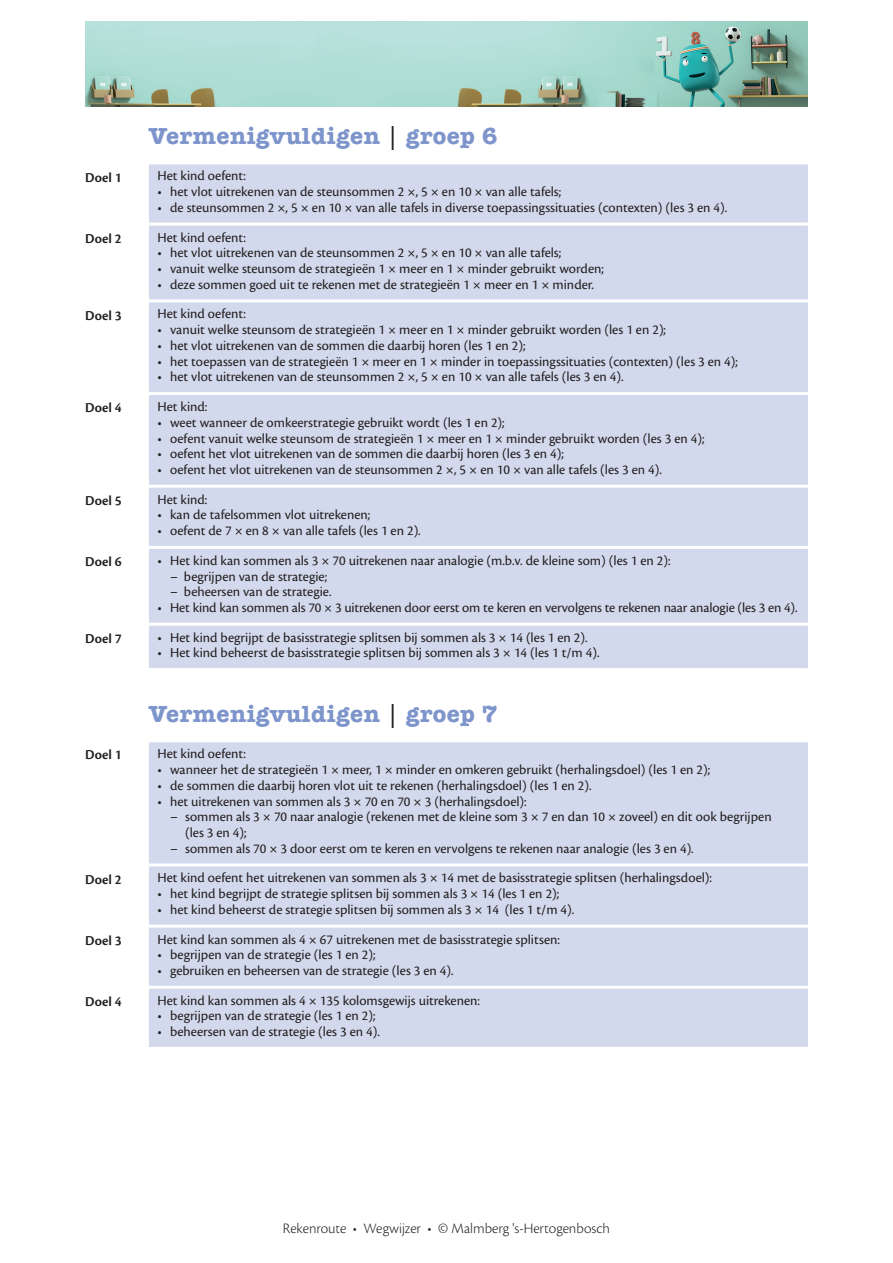
<style>
.page{position:relative;width:893px;height:1263px;background:#fff}
.page>*{position:absolute;margin:0;border:0;box-sizing:border-box;transform-origin:0 0}
.t1{font:700 24px "American Typewriter";letter-spacing:.02em;color:#7e95cc}
.t2{font:300 15px "Cronos Pro";letter-spacing:-.005em;color:#231f20}
.t3{font:14.25px/15.8px "Cronos Pro";color:#231f20}
.t4{font:600 14.25px "Cronos Pro";letter-spacing:.015em;color:#231f20}
.s1{font-weight:400;color:#231f20}
</style>
<div class="page">
<img style="left:85px;top:21px;width:723px;height:85px">
<div style="left:149px;top:164px;width:659px;height:504px;background:#d2d9ed"></div>
<hr style="left:149px;top:223px;width:659px;height:3px;background:#fff">
<hr style="left:149px;top:299px;width:659px;height:3px;background:#fff">
<hr style="left:149px;top:392px;width:659px;height:3px;background:#fff">
<hr style="left:149px;top:485px;width:659px;height:3px;background:#fff">
<hr style="left:149px;top:546px;width:659px;height:3px;background:#fff">
<hr style="left:149px;top:623px;width:659px;height:3px;background:#fff">
<div style="left:149px;top:742px;width:659px;height:305px;background:#d2d9ed"></div>
<hr style="left:149px;top:863px;width:659px;height:3px;background:#fff">
<hr style="left:149px;top:924px;width:659px;height:3px;background:#fff">
<hr style="left:149px;top:986px;width:659px;height:3px;background:#fff">
<h1 class="t1" style="left:149px;top:115px;width:350px">Vermenigvuldigen <span class="s1">|</span> groep 6</h1>
<p class="t4" style="left:85px;top:169px;width:38px">Doel 1</p>
<p class="t3" style="left:157px;top:168px;width:90px">Het kind oefent:</p>
<p class="t3" style="left:157px;top:184px;width:406px">• het vlot uitrekenen van de steunsommen 2 ×, 5 × en 10 × van alle tafels;</p>
<p class="t3" style="left:157px;top:200px;width:571px">• de steunsommen 2 ×, 5 × en 10 × van alle tafels in diverse toepassingssituaties (contexten) (les 3 en 4).</p>
<p class="t4" style="left:85px;top:230px;width:38px">Doel 2</p>
<p class="t3" style="left:157px;top:229px;width:90px">Het kind oefent:</p>
<p class="t3" style="left:157px;top:245px;width:406px">• het vlot uitrekenen van de steunsommen 2 ×, 5 × en 10 × van alle tafels;</p>
<p class="t3" style="left:157px;top:261px;width:448px">• vanuit welke steunsom de strategieën 1 × meer en 1 × minder gebruikt worden;</p>
<p class="t3" style="left:157px;top:276px;width:438px">• deze sommen goed uit te rekenen met de strategieën 1 × meer en 1 × minder.</p>
<p class="t4" style="left:85px;top:307px;width:38px">Doel 3</p>
<p class="t3" style="left:157px;top:306px;width:90px">Het kind oefent:</p>
<p class="t3" style="left:157px;top:322px;width:510px">• vanuit welke steunsom de strategieën 1 × meer en 1 × minder gebruikt worden (les 1 en 2);</p>
<p class="t3" style="left:157px;top:338px;width:370px">• het vlot uitrekenen van de sommen die daarbij horen (les 1 en 2);</p>
<p class="t3" style="left:157px;top:353px;width:582px">• het toepassen van de strategieën 1 × meer en 1 × minder in toepassingssituaties (contexten) (les 3 en 4);</p>
<p class="t3" style="left:157px;top:369px;width:468px">• het vlot uitrekenen van de steunsommen 2 ×, 5 × en 10 × van alle tafels (les 3 en 4).</p>
<p class="t4" style="left:85px;top:399px;width:38px">Doel 4</p>
<p class="t3" style="left:157px;top:399px;width:51px">Het kind:</p>
<p class="t3" style="left:157px;top:414px;width:349px">• weet wanneer de omkeerstrategie gebruikt wordt (les 1 en 2);</p>
<p class="t3" style="left:157px;top:430px;width:549px">• oefent vanuit welke steunsom de strategieën 1 × meer en 1 × minder gebruikt worden (les 3 en 4);</p>
<p class="t3" style="left:157px;top:446px;width:408px">• oefent het vlot uitrekenen van de sommen die daarbij horen (les 3 en 4);</p>
<p class="t3" style="left:157px;top:462px;width:506px">• oefent het vlot uitrekenen van de steunsommen 2 ×, 5 × en 10 × van alle tafels (les 3 en 4).</p>
<p class="t4" style="left:85px;top:492px;width:38px">Doel 5</p>
<p class="t3" style="left:157px;top:491px;width:51px">Het kind:</p>
<p class="t3" style="left:157px;top:507px;width:214px">• kan de tafelsommen vlot uitrekenen;</p>
<p class="t3" style="left:157px;top:523px;width:265px">• oefent de 7 × en 8 × van alle tafels (les 1 en 2).</p>
<p class="t4" style="left:85px;top:553px;width:38px">Doel 6</p>
<p class="t3" style="left:157px;top:552px;width:515px">• Het kind kan sommen als 3 × 70 uitrekenen naar analogie (m.b.v. de kleine som) (les 1 en 2):</p>
<p class="t3" style="left:170px;top:568px;width:159px">– begrijpen van de strategie;</p>
<p class="t3" style="left:170px;top:584px;width:163px">– beheersen van de strategie.</p>
<p class="t3" style="left:157px;top:600px;width:642px">• Het kind kan sommen als 70 × 3 uitrekenen door eerst om te keren en vervolgens te rekenen naar analogie (les 3 en 4).</p>
<p class="t4" style="left:85px;top:630px;width:38px">Doel 7</p>
<p class="t3" style="left:157px;top:629px;width:432px">• Het kind begrijpt de basisstrategie splitsen bij sommen als 3 × 14 (les 1 en 2).</p>
<p class="t3" style="left:157px;top:645px;width:444px">• Het kind beheerst de basisstrategie splitsen bij sommen als 3 × 14 (les 1 t/m 4).</p>
<h1 class="t1" style="left:149px;top:693px;width:350px">Vermenigvuldigen <span class="s1">|</span> groep 7</h1>
<p class="t4" style="left:85px;top:747px;width:38px">Doel 1</p>
<p class="t3" style="left:157px;top:746px;width:90px">Het kind oefent:</p>
<p class="t3" style="left:157px;top:762px;width:554px">• wanneer het de strategieën 1 × meer, 1 × minder en omkeren gebruikt (herhalingsdoel) (les 1 en 2);</p>
<p class="t3" style="left:157px;top:777px;width:436px">• de sommen die daarbij horen vlot uit te rekenen (herhalingsdoel) (les 1 en 2).</p>
<p class="t3" style="left:157px;top:793px;width:371px">• het uitrekenen van sommen als 3 × 70 en 70 × 3 (herhalingsdoel):</p>
<p class="t3" style="left:185px;top:809px;width:588px;text-indent:-15px">– sommen als 3 × 70 naar analogie (rekenen met de kleine som 3 × 7 en dan 10 × zoveel) en dit ook begrijpen (les 3 en 4);</p>
<p class="t3" style="left:170px;top:840px;width:525px">– sommen als 70 × 3 door eerst om te keren en vervolgens te rekenen naar analogie (les 3 en 4).</p>
<p class="t4" style="left:85px;top:871px;width:38px">Doel 2</p>
<p class="t3" style="left:157px;top:870px;width:556px">Het kind oefent het uitrekenen van sommen als 3 × 14 met de basisstrategie splitsen (herhalingsdoel):</p>
<p class="t3" style="left:157px;top:886px;width:404px">• het kind begrijpt de strategie splitsen bij sommen als 3 × 14 (les 1 en 2);</p>
<p class="t3" style="left:157px;top:902px;width:418px">• het kind beheerst de strategie splitsen bij sommen als 3 × 14 (les 1 t/m 4).</p>
<p class="t4" style="left:85px;top:932px;width:38px">Doel 3</p>
<p class="t3" style="left:157px;top:931px;width:404px">Het kind kan sommen als 4 × 67 uitrekenen met de basisstrategie splitsen:</p>
<p class="t3" style="left:157px;top:947px;width:220px">• begrijpen van de strategie (les 1 en 2);</p>
<p class="t3" style="left:157px;top:963px;width:298px">• gebruiken en beheersen van de strategie (les 3 en 4).</p>
<p class="t4" style="left:85px;top:993px;width:38px">Doel 4</p>
<p class="t3" style="left:157px;top:992px;width:324px">Het kind kan sommen als 4 × 135 kolomsgewijs uitrekenen:</p>
<p class="t3" style="left:157px;top:1008px;width:220px">• begrijpen van de strategie (les 1 en 2);</p>
<p class="t3" style="left:157px;top:1024px;width:224px">• beheersen van de strategie (les 3 en 4).</p>
<p class="t2" style="left:283px;top:1220px;width:329px">Rekenroute • Wegwijzer • © Malmberg 's-Hertogenbosch</p>
</div>
